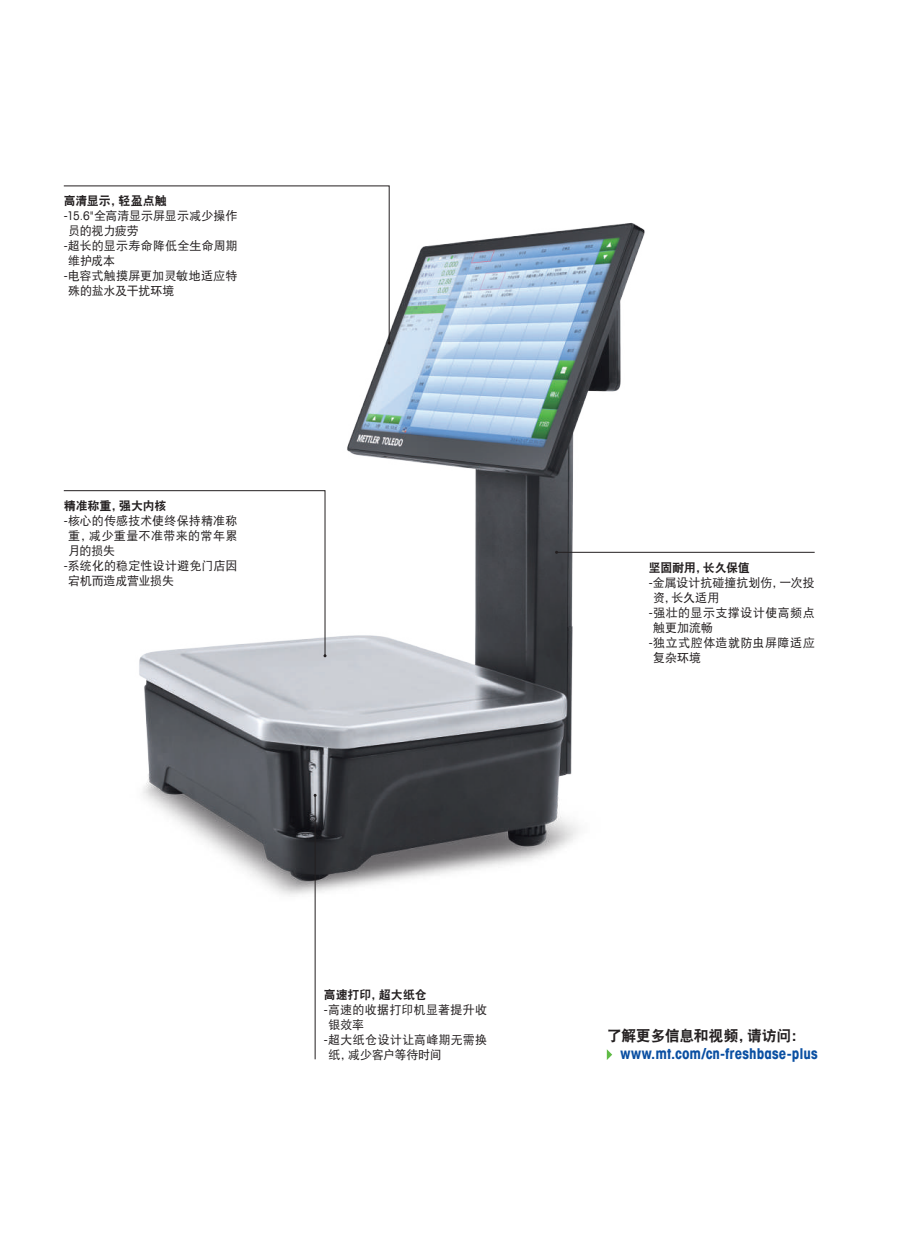
<style>
.page{position:relative;width:906px;height:1238px;background:#fff}
.page>*{position:absolute;margin:0;border:0;box-sizing:border-box;transform-origin:0 0}
.t1{font:700 condensed 15px "Avant Garde Com";letter-spacing:.01em;color:#0a4fa2}
.t2{font:15px "DFP Hei W9";letter-spacing:-.03em;color:#231f20}
.t3{font:12px "DFP Hei W5";letter-spacing:.005em;color:#231f20}
.t4{font:12px "DFP Hei W9";letter-spacing:-.01em;color:#231f20}
.t5{font:12px "DFP Hei W5";letter-spacing:.04em;color:#231f20}
.t6{font:12px "DFP Hei W5";letter-spacing:-.02em;color:#231f20}
.t7{font:12px "DFP Hei W5";letter-spacing:.035em;color:#231f20}
.t8{font:12px "DFP Hei W5";letter-spacing:-.03em;color:#231f20}
.s1{font-family:"Avant Garde Com";font-stretch:condensed}
</style>
<div class="page">
<svg style="left:607px;top:1049px;width:5px;height:10px"></svg>
<img style="left:139px;top:223px;width:520px;height:703px">
<hr style="left:315px;top:795px;width:1px;height:264px;background:#231f20">
<svg style="left:63px;top:185px;width:327px;height:159px"></svg>
<svg style="left:63px;top:490px;width:263px;height:167px"></svg>
<hr style="left:556px;top:552px;width:258px;height:1px;background:#231f20">
<p class="t4" style="left:64px;top:194px;width:104px">高清显示，轻盈点触</p>
<p class="t3" style="left:64px;top:209px;width:175px"><span class="s1">-15.6"</span>全高清显示屏显示减少操作</p>
<p class="t3" style="left:68px;top:224px;width:72px">员的视力疲劳</p>
<p class="t3" style="left:64px;top:239px;width:175px"><span class="s1">-</span>超长的显示寿命降低全生命周期</p>
<p class="t3" style="left:68px;top:254px;width:48px">维护成本</p>
<p class="t3" style="left:64px;top:269px;width:175px"><span class="s1">-</span>电容式触摸屏更加灵敏地适应特</p>
<p class="t6" style="left:68px;top:284px;width:108px">殊的盐水及干扰环境</p>
<p class="t4" style="left:64px;top:499px;width:104px">精准称重，强大内核</p>
<p class="t3" style="left:64px;top:514px;width:175px"><span class="s1">-</span>核心的传感技术使终保持精准称</p>
<p class="t7" style="left:68px;top:529px;width:170px">重，减少重量不准带来的常年累</p>
<p class="t3" style="left:68px;top:544px;width:48px">月的损失</p>
<p class="t3" style="left:64px;top:559px;width:175px"><span class="s1">-</span>系统化的稳定性设计避免门店因</p>
<p class="t6" style="left:68px;top:574px;width:107px">宕机而造成营业损失</p>
<p class="t4" style="left:649px;top:561px;width:103px">坚固耐用，长久保值</p>
<p class="t3" style="left:649px;top:576px;width:167px"><span class="s1">-</span>金属设计抗碰撞抗划伤，一次投</p>
<p class="t3" style="left:653px;top:591px;width:67px">资，长久适用</p>
<p class="t5" style="left:649px;top:606px;width:167px"><span class="s1">-</span>强壮的显示支撑设计使高频点</p>
<p class="t3" style="left:653px;top:621px;width:61px">触更加流畅</p>
<p class="t5" style="left:649px;top:636px;width:167px"><span class="s1">-</span>独立式腔体造就防虫屏障适应</p>
<p class="t3" style="left:653px;top:651px;width:49px">复杂环境</p>
<p class="t4" style="left:324px;top:988px;width:104px">高速打印，超大纸仓</p>
<p class="t3" style="left:324px;top:1003px;width:164px"><span class="s1">-</span>高速的收据打印机显著提升收</p>
<p class="t3" style="left:328px;top:1018px;width:37px">银效率</p>
<p class="t3" style="left:324px;top:1033px;width:164px"><span class="s1">-</span>超大纸仓设计让高峰期无需换</p>
<p class="t8" style="left:328px;top:1048px;width:115px">纸，减少客户等待时间</p>
<p class="t2" style="left:607px;top:1027px;width:200px">了解更多信息和视频，请访问：</p>
<p class="t1" style="left:620px;top:1044px;width:199px">www.mt.com/cn-freshbase-plus</p>
</div>
